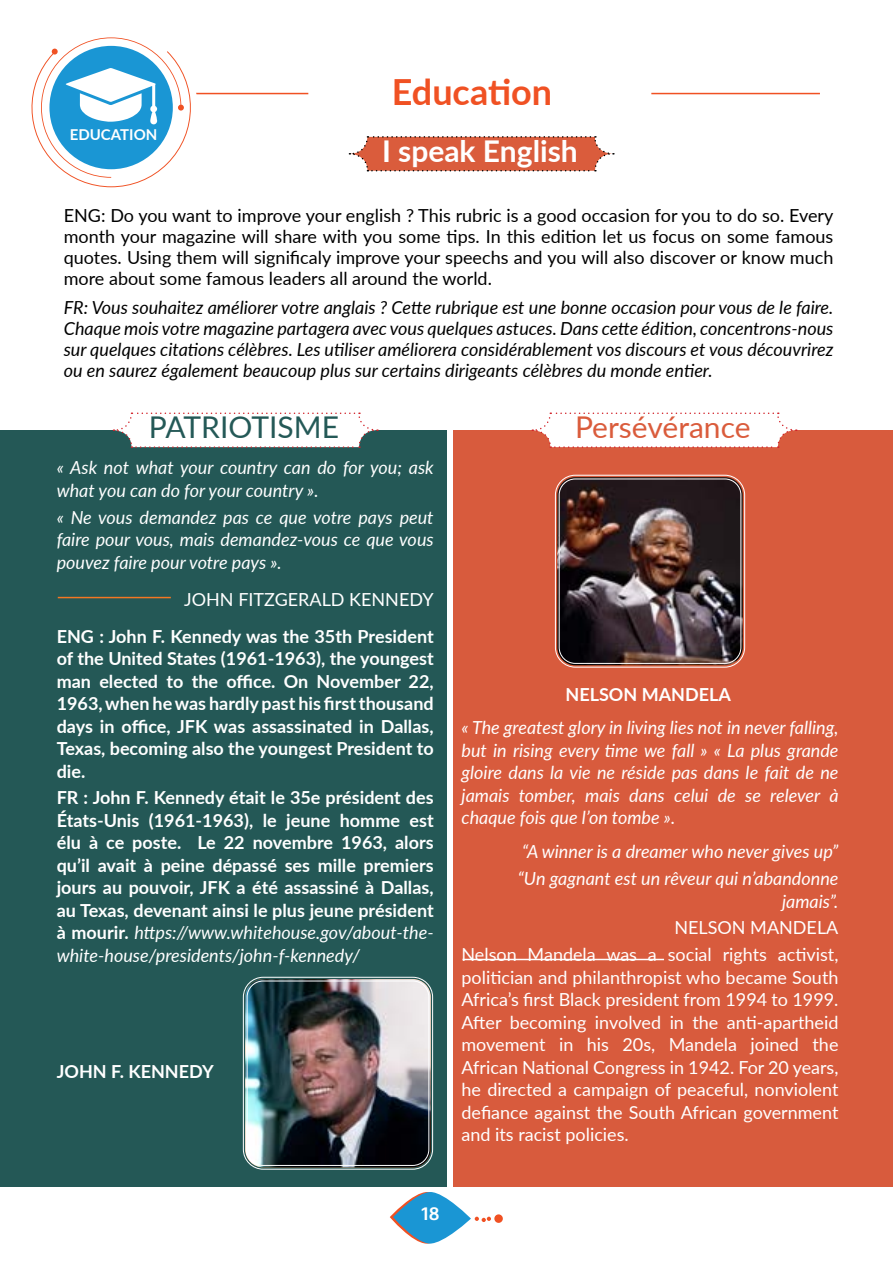
<style>
.page{position:relative;width:893px;height:1263px;background:#fff}
.page>*{position:absolute;margin:0;border:0;box-sizing:border-box;transform-origin:0 0}
.t1{font:700 36px "Lato";color:#f05123}
.t2{font:700 30px "Lato";color:#fff}
.t3{font:30px "Lato";letter-spacing:-.005em;color:#da5c3c}
.t4{font:30px "Lato";color:#245957}
.t5{font:700 18px/22.5px "Lato";color:#fff;text-align:justify}
.t6{font:italic 18px/22.5px "Lato";color:#fff}
.t7{font:18px/22.5px "Lato";color:#fff;text-align:right}
.t8{font:italic 18px/21px "Lato";color:#000;text-align:justify}
.t9{font:18px/21px "Lato";color:#000;text-align:justify}
.t10{font:700 18px "Ko Ho";color:#fff}
.t11{font:700 15px "Lato";color:#fff}
.s1{font-weight:400;font-style:italic}
</style>
<div class="page">
<svg style="left:390px;top:1192px;width:101px;height:52px"></svg>
<div style="left:494px;top:1214px;width:9px;height:9px;background:#f05123;border-radius:50%"></div>
<div style="left:0;top:430px;width:446px;height:756px;background:#245856"></div>
<div style="left:453px;top:430px;width:440px;height:756px;background:#d85b3d"></div>
<hr style="left:124px;top:93px;width:184px;height:1px;background:#f05123">
<hr style="left:651px;top:93px;width:169px;height:1px;background:#f05123">
<svg style="left:31px;top:37px;width:168px;height:150px"></svg>
<img style="left:245px;top:979px;width:186px;height:188px">
<div style="left:243px;top:977px;width:190px;height:192px;border:1px solid #fff;border-radius:20px"></div>
<div style="left:247px;top:981px;width:182px;height:185px;border:1px solid #fff;border-radius:16px"></div>
<svg style="left:113px;top:412px;width:265px;height:36px"></svg>
<svg style="left:532px;top:412px;width:265px;height:36px"></svg>
<svg style="left:349px;top:136px;width:265px;height:35px;background:#da6f54"></svg>
<hr style="left:58px;top:597px;width:113px;height:1px;background:#f47722">
<hr style="left:463px;top:959px;width:201px;height:1px;background:#fff">
<img style="left:557px;top:477px;width:186px;height:188px">
<div style="left:555px;top:475px;width:190px;height:192px;border:1px solid #fff;border-radius:20px"></div>
<div style="left:559px;top:479px;width:182px;height:185px;border:1px solid #fff;border-radius:16px"></div>
<p class="t11" style="left:70px;top:124px;width:89px">EDUCATION</p>
<h1 class="t1" style="left:392px;top:66px;width:162px">Education</h1>
<h2 class="t2" style="left:382px;top:129px;width:197px">I speak English</h2>
<p class="t9" style="left:64px;top:204px;width:771px">ENG: Do you want to improve your english ? This rubric is a good occasion for you to do so. Every month your magazine will share with you some tips. In this edition let us focus on some famous quotes. Using them will significaly improve your speechs and you will also discover or know much more about some famous leaders all around the world.</p>
<p class="t8" style="left:64px;top:297px;width:771px">FR: Vous souhaitez améliorer votre anglais ? Cette rubrique est une bonne occasion pour vous de le faire.<br>Chaque mois votre magazine partagera avec vous quelques astuces. Dans cette édition, concentrons-nous sur quelques citations célèbres. Les utiliser améliorera considérablement vos discours et vous découvrirez ou en saurez également beaucoup plus sur certains dirigeants célèbres du monde entier.</p>
<h2 class="t4" style="left:149px;top:406px;width:192px">PATRIOTISME</h2>
<h2 class="t3" style="left:575px;top:406px;width:177px">Persévérance</h2>
<p class="t6" style="left:57px;top:456px;width:378px">« Ask not what your country can do for you; ask what you can do for your country ».</p>
<p class="t6" style="left:57px;top:505px;width:378px;text-align:justify">« Ne vous demandez pas ce que votre pays peut faire pour vous, mais demandez-vous ce que vous pouvez faire pour votre pays ».</p>
<p class="t7" style="left:184px;top:587px;width:251px">JOHN FITZGERALD KENNEDY</p>
<p class="t5" style="left:57px;top:624px;width:378px">ENG : John F. Kennedy was the 35th President of the United States (1961-1963), the youngest man elected to the office. On November 22, 1963, when he was hardly past his first thousand days in office, JFK was assassinated in Dallas, Texas, becoming also the youngest President to die.</p>
<p class="t5" style="left:57px;top:786px;width:378px">FR : John F. Kennedy était le 35e président des États-Unis (1961-1963), le jeune homme est élu à ce poste. Le 22 novembre 1963, alors qu’il avait à peine dépassé ses mille premiers jours au pouvoir, JFK a été assassiné à Dallas, au Texas, devenant ainsi le plus jeune président à mourir. <span class="s1">https://www.whitehouse.gov/about-the&shy;white-house/presidents/john-f-kennedy/</span></p>
<p class="t5" style="left:57px;top:1059px;width:159px">JOHN F. KENNEDY</p>
<p class="t5" style="left:565px;top:683px;width:167px">NELSON MANDELA</p>
<p class="t6" style="left:462px;top:716px;width:378px;text-align:justify">« The greatest glory in living lies not in never falling, but in rising every time we fall » « La plus grande gloire dans la vie ne réside pas dans le fait de ne jamais tomber, mais dans celui de se relever à chaque fois que l’on tombe ».</p>
<p class="t6" style="left:518px;top:838px;width:322px;line-height:26.7px">“A winner is a dreamer who never gives up” “Un gagnant est un rêveur qui n’abandonne</p>
<p class="t6" style="left:782px;top:889px;width:58px">jamais”.</p>
<p class="t7" style="left:461px;top:914px;width:378px;line-height:26.7px">NELSON MANDELA<br>Nelson Mandela was a social rights activist,</p>
<p class="t7" style="left:461px;top:965px;width:378px;text-align:justify">politician and philanthropist who became South Africa’s first Black president from 1994 to 1999.<br>After becoming involved in the anti-apartheid movement in his 20s, Mandela joined the African National Congress in 1942. For 20 years, he directed a campaign of peaceful, nonviolent defiance against the South African government and its racist policies.</p>
<p class="t10" style="left:421px;top:1199px;width:20px">18</p>
</div>
